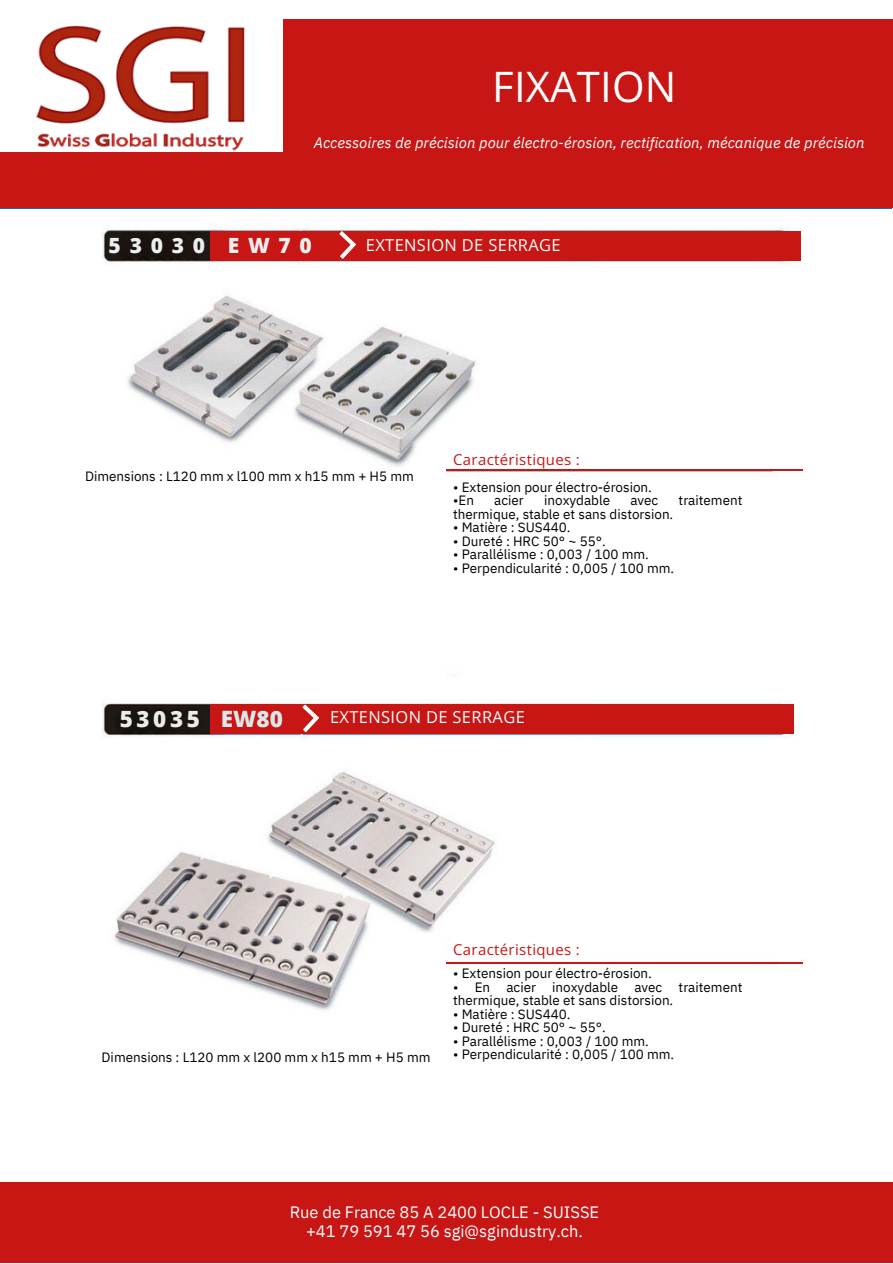
<style>
.page{position:relative;width:893px;height:1264px;background:#fff}
.page>*{position:absolute;margin:0;border:0;box-sizing:border-box;transform-origin:0 0}
.t1{font:41.85px "Open Sans";letter-spacing:.005em;color:#fff}
.t2{font:800 22.5px "Open Sans";color:#dae8ea}
.t3{font:800 22.35px "Open Sans";letter-spacing:.165em;color:#ecedeb}
.t4{font:800 21px "Open Sans";letter-spacing:.415em;color:#e9eeee}
.t5{font:16.5px "IBM Plex Sans";color:#fff}
.t6{font:16.5px "Open Sans";letter-spacing:.025em;color:#fff}
.t7{font:italic 15px "IBM Plex Sans";color:#fff}
.t8{font:15px "Open Sans";letter-spacing:.025em;color:#c71614}
.t9{font:13.5px/13.5px "IBM Plex Sans";color:#000}
</style>
<div class="page">
<img style="left:26px;top:208px;width:835px;height:804px">
<div style="left:210px;top:231px;width:590px;height:29px;background:#c71614"></div>
<div style="left:210px;top:704px;width:584px;height:30px;background:#c71614"></div>
<div style="left:283px;top:19px;width:609px;height:189px;background:#c71614"></div>
<img style="left:36px;top:26px;width:210px;height:127px">
<div style="left:0;top:153px;width:302px;height:55px;background:#c71614"></div>
<div style="left:0;top:1181px;width:892px;height:81px;background:#c71614"></div>
<svg style="left:339px;top:230px;width:18px;height:29px"></svg>
<svg style="left:302px;top:703px;width:18px;height:29px"></svg>
<hr style="left:446px;top:469px;width:356px;height:1px;background:#c71614">
<hr style="left:446px;top:962px;width:356px;height:1px;background:#c71614">
<p class="t1" style="left:492px;top:58px;width:186px">FIXATION</p>
<p class="t7" style="left:313px;top:133px;width:552px">Accessoires de précision pour électro-érosion, rectification, mécanique de précision</p>
<p class="t4" style="left:109px;top:231px;width:205px">53030 EW70</p>
<p class="t6" style="left:366px;top:233px;width:196px">EXTENSION DE SERRAGE</p>
<p class="t8" style="left:453px;top:448px;width:128px">Caractéristiques :</p>
<p class="t9" style="left:85px;top:469px;width:330px">Dimensions : L120 mm x l100 mm x h15 mm + H5 mm</p>
<p class="t9" style="left:453px;top:480px;width:200px">• Extension pour électro-érosion.</p>
<p class="t9" style="left:453px;top:493px;width:22px">•En</p>
<p class="t9" style="left:494px;top:493px;width:31px">acier</p>
<p class="t9" style="left:544px;top:493px;width:67px">inoxydable</p>
<p class="t9" style="left:630px;top:493px;width:29px">avec</p>
<p class="t9" style="left:678px;top:493px;width:65px">traitement</p>
<p class="t9" style="left:453px;top:507px;width:221px">thermique, stable et sans distorsion.</p>
<p class="t9" style="left:453px;top:520px;width:119px">• Matière : SUS440.</p>
<p class="t9" style="left:453px;top:534px;width:154px">• Dureté : HRC 50° ~ 55°.</p>
<p class="t9" style="left:453px;top:547px;width:197px">• Parallélisme : 0,003 / 100 mm.</p>
<p class="t9" style="left:453px;top:561px;width:222px">• Perpendicularité : 0,005 / 100 mm.</p>
<p class="t3" style="left:120px;top:703px;width:82px">53035</p>
<p class="t2" style="left:221px;top:703px;width:63px">EW80</p>
<p class="t6" style="left:330px;top:705px;width:196px">EXTENSION DE SERRAGE</p>
<p class="t8" style="left:453px;top:938px;width:128px">Caractéristiques :</p>
<p class="t9" style="left:102px;top:1050px;width:330px">Dimensions : L120 mm x l200 mm x h15 mm + H5 mm</p>
<p class="t9" style="left:453px;top:966px;width:200px">• Extension pour électro-érosion.</p>
<p class="t9" style="left:453px;top:980px;width:291px">• En acier inoxydable avec traitement thermique, stable et sans distorsion.</p>
<p class="t9" style="left:453px;top:1007px;width:119px">• Matière : SUS440.</p>
<p class="t9" style="left:453px;top:1020px;width:154px">• Dureté : HRC 50° ~ 55°.</p>
<p class="t9" style="left:453px;top:1033px;width:197px">• Parallélisme : 0,003 / 100 mm.</p>
<p class="t9" style="left:453px;top:1047px;width:222px">• Perpendicularité : 0,005 / 100 mm.</p>
<p class="t5" style="left:290px;top:1200px;width:311px">Rue de France 85 A 2400 LOCLE - SUISSE</p>
<p class="t5" style="left:306px;top:1219px;width:278px">+41 79 591 47 56 sgi@sgindustry.ch.</p>
</div>
